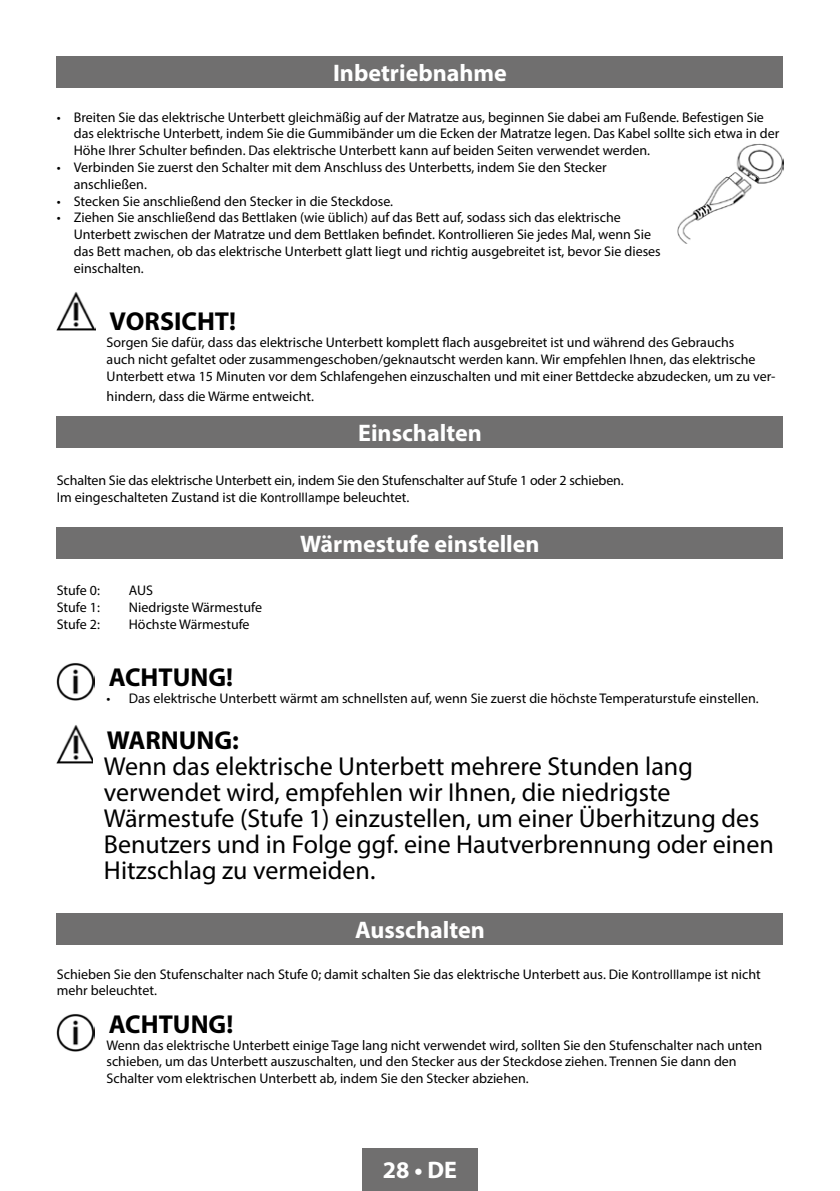
<style>
.page{position:relative;width:840px;height:1191px;background:#fff}
.page>*{position:absolute;margin:0;border:0;box-sizing:border-box;transform-origin:0 0}
.t1{font:26px/26px "Myriad Pro";color:#000}
.t2{font:700 26px "Myriad Pro";color:#000}
.t3{font:700 24px "Myriad Pro";color:#fff}
.t4{font:14px/16.8px "Myriad Pro";color:#000}
.s1{font-family:"Calibri"}
</style>
<div class="page">
<div style="left:362px;top:1148px;width:115px;height:43px;background:#706f6f"></div>
<div style="left:57px;top:57px;width:725px;height:31px;background:#706f6f"></div>
<img style="left:677px;top:143px;width:105px;height:100px">
<img style="left:57px;top:292px;width:38px;height:38px">
<div style="left:57px;top:417px;width:725px;height:31px;background:#706f6f"></div>
<div style="left:57px;top:527px;width:725px;height:31px;background:#706f6f"></div>
<img style="left:57px;top:663px;width:38px;height:37px">
<img style="left:57px;top:725px;width:35px;height:38px">
<div style="left:57px;top:913px;width:725px;height:32px;background:#706f6f"></div>
<img style="left:57px;top:1014px;width:38px;height:37px">
<h2 class="t3" style="left:333px;top:58px;width:175px">Inbetriebnahme</h2>
<p class="t4" style="left:74px;top:108px;width:706px;text-indent:-17px">• Breiten Sie das elektrische Unterbett gleichmäßig auf der Matratze aus, beginnen Sie dabei am Fußende. Befestigen Sie das elektrische Unterbett, indem Sie die Gummibänder um die Ecken der Matratze legen. Das Kabel sollte sich etwa in der<br>Höhe Ihrer Schulter befinden. Das elektrische Unterbett kann auf beiden Seiten verwendet werden.</p>
<p class="t4" style="left:74px;top:159px;width:534px;text-indent:-17px">• Verbinden Sie zuerst den Schalter mit dem Anschluss des Unterbetts, indem Sie den Stecker anschließen.</p>
<p class="t4" style="left:57px;top:192px;width:337px">• Stecken Sie anschließend den Stecker in die Steckdose.</p>
<p class="t4" style="left:74px;top:209px;width:588px;text-indent:-17px">• Ziehen Sie anschließend das Bettlaken (wie üblich) auf das Bett auf, sodass sich das elektrische Unterbett zwischen der Matratze und dem Bettlaken befindet. Kontrollieren Sie jedes Mal, wenn Sie das Bett machen, ob das elektrische Unterbett glatt liegt und richtig ausgebreitet ist, bevor Sie dieses einschalten.</p>
<h1 class="t2" style="left:109px;top:304px;width:128px">VORSICHT!</h1>
<p class="t4" style="left:107px;top:333px;width:670px">Sorgen Sie dafür, dass das elektrische Unterbett komplett flach ausgebreitet ist und während des Gebrauchs<br>auch nicht gefaltet oder zusammengeschoben/geknautscht werden kann. Wir empfehlen Ihnen, das elektrische<br>Unterbett etwa 15 Minuten vor dem Schlafengehen einzuschalten und mit einer Bettdecke abzudecken, um zu ver-</p>
<p class="t4" style="left:107px;top:387px;width:209px">hindern, dass die Wärme entweicht.</p>
<h2 class="t3" style="left:358px;top:417px;width:125px">Einschalten</h2>
<p class="t4" style="left:57px;top:471px;width:568px">Schalten Sie das elektrische Unterbett ein, indem Sie den Stufenschalter auf Stufe 1 oder 2 schieben.<br>Im eingeschalteten Zustand ist die <span class="s1">Kontrolllampe</span> beleuchtet.</p>
<h2 class="t3" style="left:300px;top:528px;width:241px">Wärmestufe einstellen</h2>
<p class="t4" style="left:57px;top:582px;width:45px">Stufe 0:</p>
<p class="t4" style="left:129px;top:582px;width:26px">AUS</p>
<p class="t4" style="left:57px;top:598px;width:45px">Stufe 1:</p>
<p class="t4" style="left:129px;top:598px;width:135px">Niedrigste Wärmestufe</p>
<p class="t4" style="left:57px;top:615px;width:45px">Stufe 2:</p>
<p class="t4" style="left:129px;top:615px;width:122px">Höchste Wärmestufe</p>
<h1 class="t2" style="left:109px;top:660px;width:126px">ACHTUNG!</h1>
<p class="t4" style="left:106px;top:689px;width:653px">• Das elektrische Unterbett wärmt am schnellsten auf, wenn Sie zuerst die höchste Temperaturstufe einstellen.</p>
<h1 class="t2" style="left:107px;top:723px;width:134px">WARNUNG:</h1>
<p class="t1" style="left:104px;top:753px;width:671px">Wenn das elektrische Unterbett mehrere Stunden lang verwendet wird, empfehlen wir Ihnen, die niedrigste Wärmestufe (Stufe 1) einzustellen, um einer Überhitzung des Benutzers und in Folge ggf. eine Hautverbrennung oder einen Hitzschlag zu vermeiden.</p>
<h2 class="t3" style="left:355px;top:914px;width:131px">Ausschalten</h2>
<p class="t4" style="left:57px;top:965px;width:705px">Schieben Sie den Stufenschalter nach Stufe 0; damit schalten Sie das elektrische Unterbett aus. Die <span class="s1">Kontrolllampe</span> ist nicht mehr beleuchtet.</p>
<h1 class="t2" style="left:109px;top:1007px;width:126px">ACHTUNG!</h1>
<p class="t4" style="left:106px;top:1036px;width:657px">Wenn das elektrische Unterbett einige Tage lang nicht verwendet wird, sollten Sie den Stufenschalter nach unten schieben, um das Unterbett auszuschalten, und den Stecker aus der Steckdose ziehen. Trennen Sie dann den<br>Schalter vom elektrischen Unterbett ab, indem Sie den Stecker abziehen.</p>
<h2 class="t3" style="left:383px;top:1153px;width:75px">28 • DE</h2>
</div>
